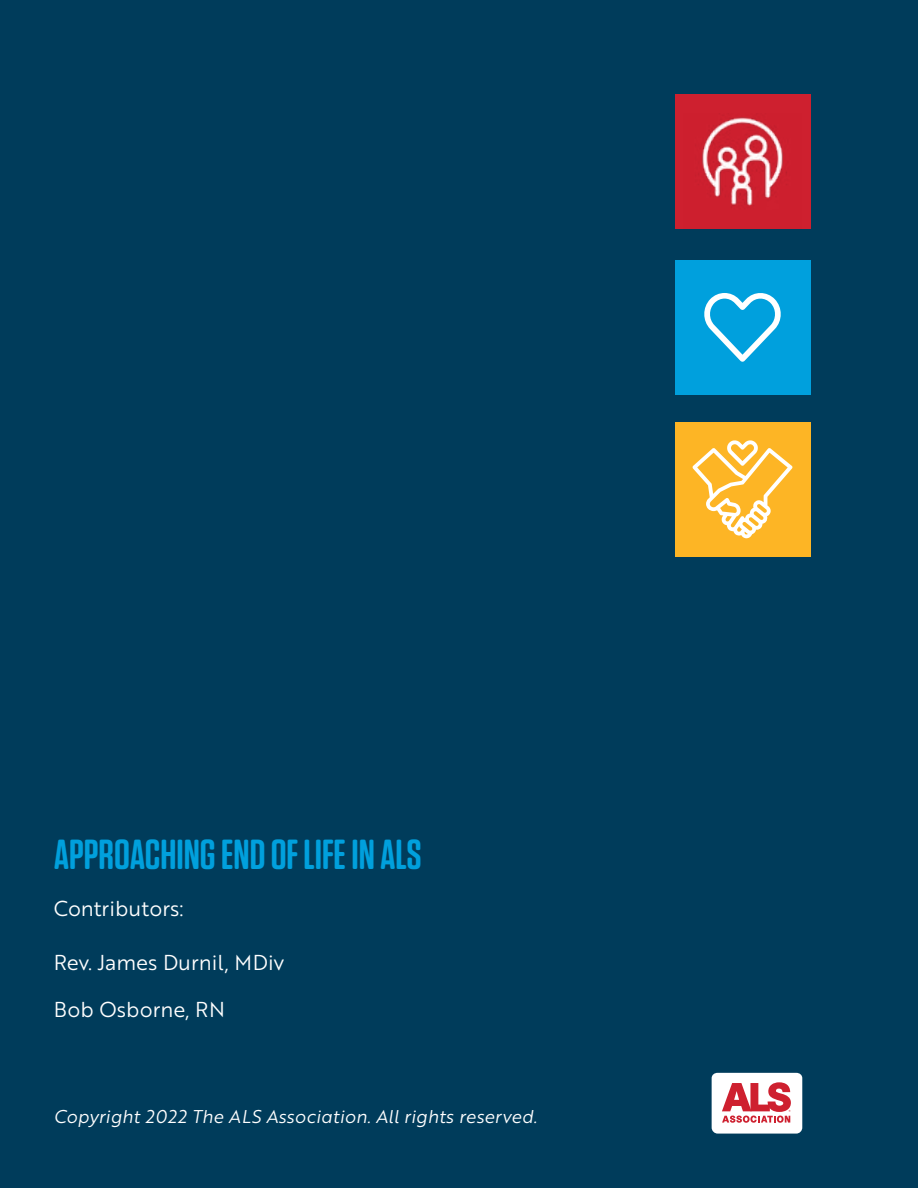
<style>
.page{position:relative;width:918px;height:1188px;background:#003c5b}
.page>*{position:absolute;margin:0;border:0;box-sizing:border-box;transform-origin:0 0}
.t1{font:600 42px "Tungsten Rounded";color:#00a0dd}
.t2{font:21px "Brother 1816 Book";color:#fff}
.t3{font:18px "Brother 1816 Book Italic";letter-spacing:.01em;color:#fff}
</style>
<div class="page">
<div style="left:675px;top:94px;width:135px;height:135px;background:#ce202f"></div>
<img style="left:702px;top:117px;width:85px;height:91px">
<div style="left:675px;top:260px;width:135px;height:135px;background:#00a0dd"></div>
<svg style="left:704px;top:293px;width:77px;height:69px"></svg>
<div style="left:675px;top:422px;width:135px;height:135px;background:#fdb525"></div>
<svg style="left:692px;top:440px;width:100px;height:98px"></svg>
<div style="left:712px;top:1073px;width:90px;height:61px;background:#fff;border-radius:6px"></div>
<svg style="left:722px;top:1082px;width:69px;height:41px"></svg>
<h1 class="t1" style="left:54px;top:835px;width:369px">APPROACHING END OF LIFE IN ALS</h1>
<p class="t2" style="left:54px;top:900px;width:131px">Contributors:</p>
<p class="t2" style="left:54px;top:954px;width:232px">Rev. James Durnil, MDiv</p>
<p class="t2" style="left:54px;top:1001px;width:173px">Bob Osborne, RN</p>
<p class="t3" style="left:54px;top:1110px;width:485px">Copyright 2022 The ALS Association. All rights reserved.</p>
</div>
